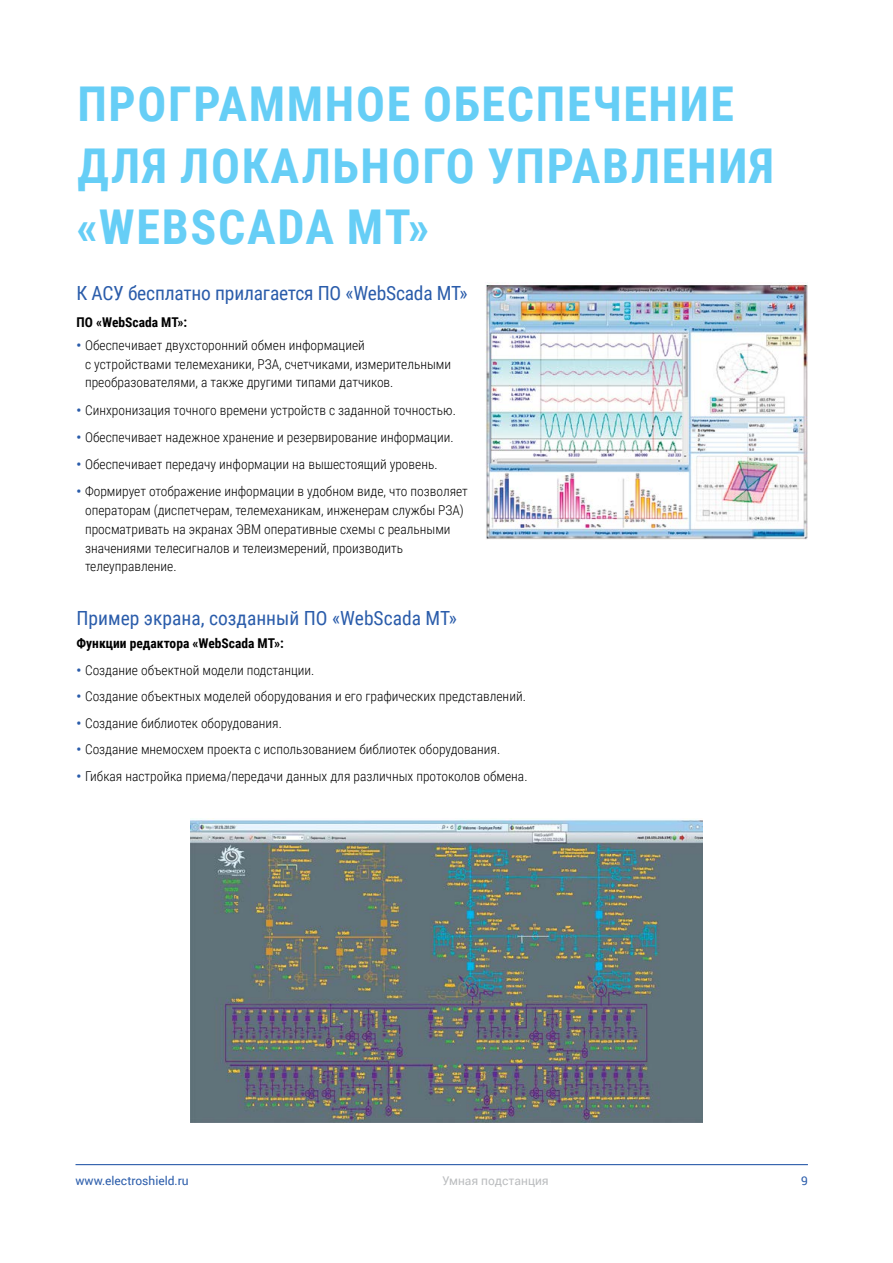
<style>
.page{position:relative;width:893px;height:1263px;background:#fff}
.page>*{position:absolute;margin:0;border:0;box-sizing:border-box;transform-origin:0 0}
.t1{font:700 48px/61.5px "Roboto Condensed";letter-spacing:.035em;color:#66cef6}
.t2{font:19.5px "Roboto Condensed";letter-spacing:-.01em;color:#2a5caa}
.t3{font:300 13.5px/18.8px "Roboto Condensed";color:#000}
.t4{font:700 13.5px "Roboto Condensed";color:#000}
.t5{font:12px "Roboto";color:#2a5caa}
.t6{font:12px "Roboto";color:#bcbec0}
.s1{font-weight:700;color:#2a5caa}
</style>
<div class="page">
<hr style="left:76px;top:1164px;width:732px;height:1px;background:#2a5caa">
<img style="left:485px;top:284px;width:323px;height:255px">
<img style="left:191px;top:818px;width:511px;height:305px">
<h1 class="t1" style="left:77px;top:71px;width:699px">ПРОГРАММНОЕ ОБЕСПЕЧЕНИЕ<br>ДЛЯ ЛОКАЛЬНОГО УПРАВЛЕНИЯ «WEBSCADA MT»</h1>
<h2 class="t2" style="left:77px;top:279px;width:393px">К АСУ бесплатно прилагается ПО «WebScada МТ»</h2>
<p class="t4" style="left:77px;top:313px;width:112px">ПО «WebScada МТ»:</p>
<p class="t3" style="left:85px;top:335px;width:368px;text-indent:-9px"><span class="s1">•</span> Обеспечивает двухсторонний обмен информацией<br>с устройствами телемеханики, РЗА, счетчиками, измерительными преобразователями, а также другими типами датчиков.</p>
<p class="t3" style="left:77px;top:400px;width:381px"><span class="s1">•</span> Синхронизация точного времени устройств с заданной точностью.</p>
<p class="t3" style="left:77px;top:427px;width:379px"><span class="s1">•</span> Обеспечивает надежное хранение и резервирование информации.</p>
<p class="t3" style="left:77px;top:454px;width:363px"><span class="s1">•</span> Обеспечивает передачу информации на вышестоящий уровень.</p>
<p class="t3" style="left:85px;top:482px;width:384px;text-indent:-9px"><span class="s1">•</span> Формирует отображение информации в удобном виде, что позволяет операторам (диспетчерам, телемеханикам, инженерам службы РЗА) просматривать на экранах ЭВМ оперативные схемы с реальными значениями телесигналов и телеизмерений, производить телеуправление.</p>
<h2 class="t2" style="left:77px;top:605px;width:382px">Пример экрана, созданный ПО «WebScada МТ»</h2>
<p class="t4" style="left:77px;top:634px;width:209px">Функции редактора «WebScada МТ»:</p>
<p class="t3" style="left:77px;top:660px;width:239px"><span class="s1">•</span> Создание объектной модели подстанции.</p>
<p class="t3" style="left:77px;top:687px;width:451px"><span class="s1">•</span> Создание объектных моделей оборудования и его графических представлений.</p>
<p class="t3" style="left:77px;top:713px;width:207px"><span class="s1">•</span> Создание библиотек оборудования.</p>
<p class="t3" style="left:77px;top:740px;width:425px"><span class="s1">•</span> Создание мнемосхем проекта с использованием библиотек оборудования.</p>
<p class="t3" style="left:77px;top:766px;width:452px"><span class="s1">•</span> Гибкая настройка приема/передачи данных для различных протоколов обмена.</p>
<p class="t5" style="left:76px;top:1172px;width:115px">www.electroshield.ru</p>
<p class="t6" style="left:442px;top:1172px;width:108px">Умная подстанция</p>
<p class="t5" style="left:801px;top:1172px;width:8px">9</p>
</div>
